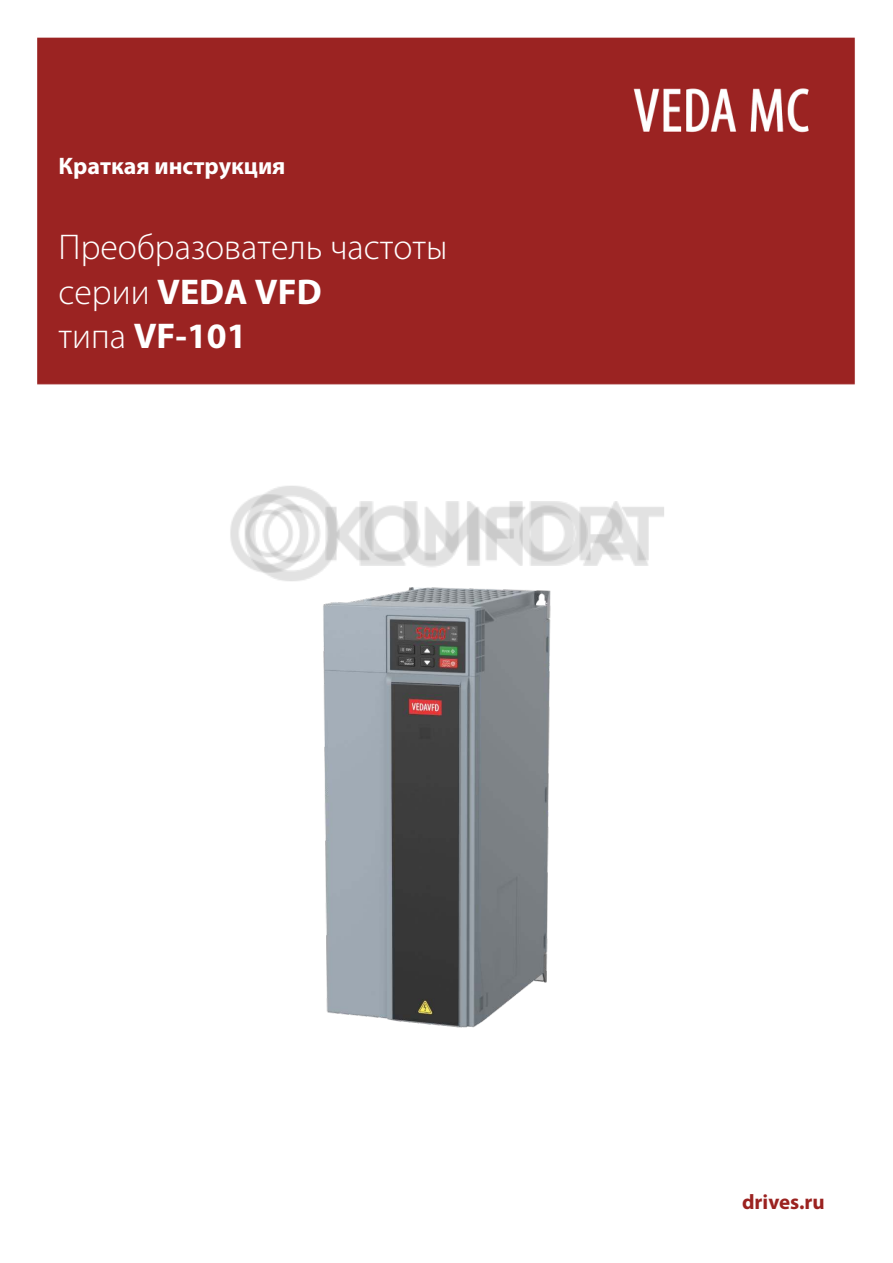
<style>
.page{position:relative;width:893px;height:1263px;background:#fff}
.page>*{position:absolute;margin:0;border:0;box-sizing:border-box;transform-origin:0 0}
.t1{font:300 35.85px/44.4px "Myriad Pro";color:#fff}
.t2{font:700 24px "Myriad Pro";color:#fff}
.t3{font:700 21px "Myriad Pro";color:#9b2220}
.s1{font-weight:700}
</style>
<div class="page">
<div style="left:37px;top:38px;width:818px;height:347px;background:#9b2322"></div>
<img style="left:323px;top:587px;width:228px;height:441px">
<img style="left:230px;top:486px;width:434px;height:95px">
<p class="t2" style="left:59px;top:157px;width:228px">Краткая инструкция</p>
<p class="t1" style="left:59px;top:226px;width:391px">Преобразователь частоты серии <span class="s1">VEDA VFD<br></span>типа <span class="s1">VF-101</span></p>
<p class="t3" style="left:742px;top:1194px;width:84px">drives.ru</p>
</div>
